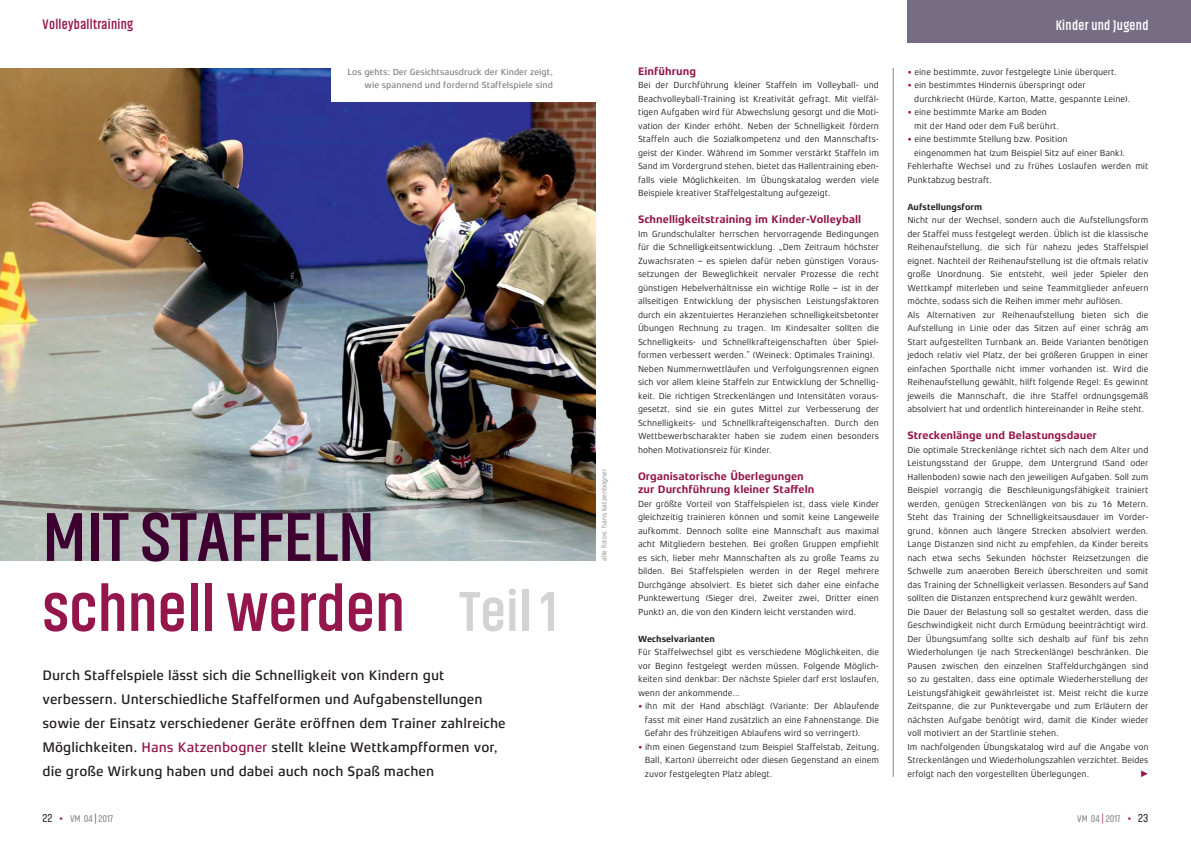
<style>
.page{position:relative;width:1191px;height:842px;background:#fff}
.page>*{position:absolute;margin:0;border:0;box-sizing:border-box;transform-origin:0 0}
.t1{font:700 70px "Akhand";color:#3d0031}
.t2{font:700 65px "Akhand";color:#95164c}
.t3{font:500 14px/24px "Xenois Sans Pro";color:#231f20}
.t4{font:700 14px "Akhand";letter-spacing:.025em;color:#95164c;scale:.95 1}
.t5{font:700 14px "Akhand";letter-spacing:.025em;color:#fff;scale:.95 1}
.t6{font:700 11px/13.5px "Xenois Sans Pro";color:#95164c}
.t7{font:10px "Akhand";color:#808285}
.t8{font:9px/13.5px "Xenois Sans Pro";color:#231f20;text-align:justify}
.t9{font:500 9px/13.5px "Xenois Sans Pro";color:#808285;text-align:right}
.t10{font:700 9px "Xenois Sans Pro";color:#231f20}
.t11{font:9px "Mathematical Pi Six";color:#95164c}
.t12{font:7px "Xenois Sans Pro";color:#808285}
.s1{font-size:57px;color:#d3d3d2}
.s2{color:#95164c}
.s3{font-size:12px;color:#231f20}
.s4{font-size:16px;color:#95164c}
</style>
<div class="page">
<div style="left:907px;top:0;width:284px;height:43px;background:#766d85"></div>
<img style="left:0;top:68px;width:595px;height:493px">
<hr style="left:893px;top:68px;width:1px;height:709px;background:#808285">
<div style="left:331px;top:57px;width:264px;height:45px;background:#fff"></div>
<h3 class="t4" style="left:43px;top:19px;width:97px">Volleyballtraining</h3>
<p class="t9" style="left:347px;top:66px;width:207px">Los gehts: Der Gesichtsausdruck der Kinder zeigt, wie spannend und fordernd Staffelspiele sind</p>
<h1 class="t1" style="left:43px;top:510px;width:334px">MIT STAFFELN</h1>
<h2 class="t2" style="left:43px;top:583px;width:516px">schnell werden <span class="s1">Teil 1</span></h2>
<p class="t3" style="left:43px;top:665px;width:465px">Durch Staffelspiele lässt sich die Schnelligkeit von Kindern gut verbessern. Unterschiedliche Staffelformen und Aufgabenstellungen sowie der Einsatz verschiedener Geräte eröffnen dem Trainer zahlreiche Möglichkeiten. <span class="s2">Hans Katzenbogner</span> stellt kleine Wettkampfformen vor, die große Wirkung haben und dabei auch noch Spaß machen</p>
<p class="t7" style="left:43px;top:812px;width:72px"><span class="s3">22</span> <span class="s4">•</span> VM 04 <span class="s2">|</span> 2017</p>
<p class="t12" style="left:601px;top:561px;width:94px;rotate:-90deg">alle fotos: hans katzenbogner</p>
<p class="t6" style="left:638px;top:65px;width:60px">Einführung</p>
<p class="t8" style="left:638px;top:79px;width:242px">Bei der Durchführung kleiner Staffeln im Volleyball- und Beachvolleyball-Training ist Kreativität gefragt. Mit vielfäl&shy;tigen Aufgaben wird für Abwechslung gesorgt und die Moti&shy;vation der Kinder erhöht. Neben der Schnelligkeit fördern Staffeln auch die Sozialkompetenz und den Mannschafts&shy;geist der Kinder. Während im Sommer verstärkt Staffeln im Sand im Vordergrund stehen, bietet das Hallentraining eben&shy;falls viele Möglichkeiten. Im Übungskatalog werden viele Beispiele kreativer Staffelgestaltung aufgezeigt.</p>
<p class="t6" style="left:638px;top:214px;width:225px">Schnelligkeitstraining im Kinder-Volleyball</p>
<p class="t8" style="left:638px;top:228px;width:242px;text-align:left">Im Grundschulalter herrschen hervorragende Bedingungen für die Schnelligkeitsentwicklung. „Dem Zeitraum höchster Zuwachsraten – es spielen dafür neben günstigen Voraus&shy;setzungen der Beweglichkeit nervaler Prozesse die recht günstigen Hebelverhältnisse ein wichtige Rolle – ist in der allseitigen Entwicklung der physischen Leistungsfaktoren durch ein akzentuiertes Heranziehen schnelligkeitsbetonter Übungen Rechnung zu tragen. Im Kindesalter sollten die Schnelligkeits- und Schnellkrafteigenschaften über Spiel&shy;formen verbessert werden.” (Weineck: Optimales Training).<br>Neben Nummernwettläufen und Verfolgungsrennen eignen sich vor allem kleine Staffeln zur Entwicklung der Schnellig&shy;keit. Die richtigen Streckenlängen und Intensitäten voraus&shy;gesetzt, sind sie ein gutes Mittel zur Verbesserung der Schnelligkeits- und Schnellkrafteigenschaften. Durch den Wettbewerbscharakter haben sie zudem einen besonders hohen Motivationsreiz für Kinder.</p>
<p class="t6" style="left:638px;top:470px;width:178px">Organisatorische Überlegungen zur Durchführung kleiner Staffeln</p>
<p class="t8" style="left:638px;top:498px;width:242px">Der größte Vorteil von Staffelspielen ist, dass viele Kinder gleichzeitig trainieren können und somit keine Langeweile aufkommt. Dennoch sollte eine Mannschaft aus maximal acht Mitgliedern bestehen. Bei großen Gruppen empfiehlt es sich, lieber mehr Mannschaften als zu große Teams zu bilden. Bei Staffelspielen werden in der Regel mehrere Durchgänge absolviert. Es bietet sich daher eine einfache Punktewertung (Sieger drei, Zweiter zwei, Dritter einen Punkt) an, die von den Kindern leicht verstanden wird.</p>
<p class="t10" style="left:638px;top:635px;width:78px">Wechselvarianten</p>
<p class="t8" style="left:638px;top:646px;width:242px">Für Staffelwechsel gibt es verschiedene Möglichkeiten, die vor Beginn festgelegt werden müssen. Folgende Möglich&shy;keiten sind denkbar: Der nächste Spieler darf erst loslaufen, wenn der ankommende...</p>
<p class="t8" style="left:645px;top:700px;width:236px;text-indent:-7px"><span class="s2">•</span> ihn mit der Hand abschlägt (Variante: Der Ablaufende fasst mit einer Hand zusätzlich an eine Fahnenstange. Die Gefahr des frühzeitigen Ablaufens wird so verringert).</p>
<p class="t8" style="left:645px;top:741px;width:236px;text-indent:-7px"><span class="s2">•</span> ihm einen Gegenstand (zum Beispiel Staffelstab, Zeitung, Ball, Karton) überreicht oder diesen Gegenstand an einem zuvor festgelegten Platz ablegt.</p>
<h3 class="t5" style="left:1055px;top:19px;width:99px">Kinder und Jugend</h3>
<p class="t8" style="left:907px;top:66px;width:211px"><span class="s2">•</span> eine bestimmte, zuvor festgelegte Linie überquert.</p>
<p class="t8" style="left:914px;top:79px;width:218px;text-indent:-7px"><span class="s2">•</span> ein bestimmtes Hindernis überspringt oder durchkriecht (Hürde, Karton, Matte, gespannte Leine).</p>
<p class="t8" style="left:914px;top:106px;width:146px;text-indent:-7px"><span class="s2">•</span> eine bestimmte Marke am Boden mit der Hand oder dem Fuß berührt.</p>
<p class="t8" style="left:907px;top:133px;width:162px"><span class="s2">•</span> eine bestimmte Stellung bzw. Position</p>
<p class="t8" style="left:914px;top:147px;width:212px">eingenommen hat (zum Beispiel Sitz auf einer Bank).</p>
<p class="t8" style="left:907px;top:160px;width:242px">Fehlerhafte Wechsel und zu frühes Loslaufen werden mit</p>
<p class="t8" style="left:907px;top:174px;width:86px">Punktabzug bestraft.</p>
<p class="t10" style="left:907px;top:203px;width:76px">Aufstellungsform</p>
<p class="t8" style="left:907px;top:214px;width:242px;text-align:left">Nicht nur der Wechsel, sondern auch die Aufstellungsform der Staffel muss festgelegt werden. Üblich ist die klassische Reihenaufstellung, die sich für nahezu jedes Staffelspiel eignet. Nachteil der Reihenaufstellung ist die oftmals relativ große Unordnung. Sie entsteht, weil jeder Spieler den Wettkampf miterleben und seine Teammitglieder anfeuern möchte, sodass sich die Reihen immer mehr auflösen.<br>Als Alternativen zur Reihenaufstellung bieten sich die Aufstellung in Linie oder das Sitzen auf einer schräg am Start aufgestellten Turnbank an. Beide Varianten benötigen jedoch relativ viel Platz, der bei größeren Gruppen in einer einfachen Sporthalle nicht immer vorhanden ist. Wird die Reihenaufstellung gewählt, hilft folgende Regel: Es gewinnt jeweils die Mannschaft, die ihre Staffel ordnungsgemäß absolviert hat und ordentlich hintereinander in Reihe steht.</p>
<p class="t6" style="left:907px;top:430px;width:191px">Streckenlänge und Belastungsdauer</p>
<p class="t8" style="left:907px;top:444px;width:242px;text-align:left">Die optimale Streckenlänge richtet sich nach dem Alter und Leistungsstand der Gruppe, dem Untergrund (Sand oder Hallenboden) sowie nach den jeweiligen Aufgaben. Soll zum Beispiel vorrangig die Beschleunigungsfähigkeit trainiert werden, genügen Streckenlängen von bis zu 16 Metern.<br>Steht das Training der Schnelligkeitsausdauer im Vorder&shy;grund, können auch längere Strecken absolviert werden.<br>Lange Distanzen sind nicht zu empfehlen, da Kinder bereits nach etwa sechs Sekunden höchster Reizsetzungen die Schwelle zum anaeroben Bereich überschreiten und somit das Training der Schnelligkeit verlassen. Besonders auf Sand sollten die Distanzen entsprechend kurz gewählt werden.<br>Die Dauer der Belastung soll so gestaltet werden, dass die Geschwindigkeit nicht durch Ermüdung beeinträchtigt wird.<br>Der Übungsumfang sollte sich deshalb auf fünf bis zehn Wiederholungen (je nach Streckenlänge) beschränken. Die Pausen zwischen den einzelnen Staffeldurchgängen sind so zu gestalten, dass eine optimale Wiederherstellung der Leistungsfähigkeit gewährleistet ist. Meist reicht die kurze Zeitspanne, die zur Punktevergabe und zum Erläutern der nächsten Aufgabe benötigt wird, damit die Kinder wieder voll motiviert an der Startlinie stehen.<br>Im nachfolgenden Übungskatalog wird auf die Angabe von Streckenlängen und Wiederholungszahlen verzichtet. Beides erfolgt nach den vorgestellten Überlegungen.</p>
<p class="t11" style="left:1141px;top:770px;width:9px">-</p>
<p class="t7" style="left:1077px;top:812px;width:73px">VM 04 <span class="s2">|</span> 2017 <span class="s4">•</span> <span class="s3">23</span></p>
</div>
